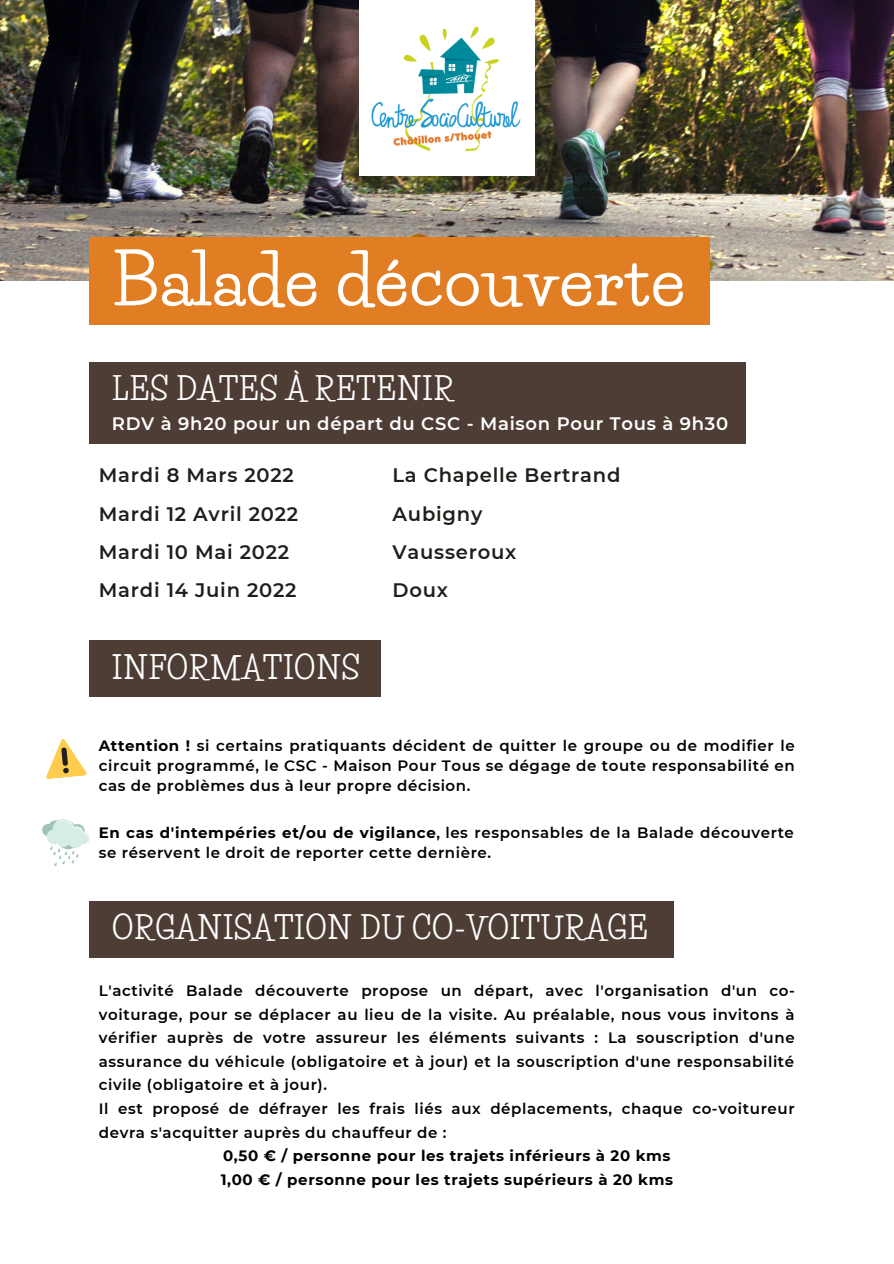
<style>
.page{position:relative;width:894px;height:1264px;background:#fff}
.page>*{position:absolute;margin:0;border:0;box-sizing:border-box;transform-origin:0 0}
.t1{font:700 68.4px "Life Savers";letter-spacing:.02em;color:#fff}
.t2{font:700 30px "Life Savers";letter-spacing:.02em;color:#fff}
.t3{font:600 19.5px "Montserrat";letter-spacing:.04em;color:#201e1a}
.t4{font:600 18px "Montserrat";letter-spacing:.04em;color:#fff}
.t5{font:600 15px/23.7px "Montserrat";letter-spacing:.04em;color:#000;text-align:justify}
.t6{font:700 15px "Montserrat";letter-spacing:.04em;color:#000}
.s1{font-weight:700}
</style>
<div class="page">
<img style="left:0;top:0;width:893px;height:280px">
<div style="left:89px;top:362px;width:657px;height:81px;background:#4e3d34"></div>
<div style="left:89px;top:237px;width:621px;height:88px;background:#e17e23"></div>
<div style="left:359px;top:0;width:176px;height:176px;background:#fff"></div>
<img style="left:371px;top:26px;width:150px;height:126px">
<div style="left:89px;top:640px;width:292px;height:57px;background:#4e3d34"></div>
<svg style="left:46px;top:739px;width:41px;height:40px"></svg>
<svg style="left:42px;top:819px;width:47px;height:47px"></svg>
<div style="left:89px;top:901px;width:585px;height:56px;background:#4e3d34"></div>
<p class="t1" style="left:112px;top:239px;width:574px">Balade découverte</p>
<p class="t2" style="left:112px;top:371px;width:344px">LES DATES À RETENIR</p>
<p class="t4" style="left:112px;top:412px;width:617px">RDV à 9h20 pour un départ du CSC - Maison Pour Tous à 9h30</p>
<p class="t3" style="left:99px;top:463px;width:196px">Mardi 8 Mars 2022</p>
<p class="t3" style="left:99px;top:501px;width:201px">Mardi 12 Avril 2022</p>
<p class="t3" style="left:99px;top:540px;width:192px">Mardi 10 Mai 2022</p>
<p class="t3" style="left:99px;top:578px;width:199px">Mardi 14 Juin 2022</p>
<p class="t2" style="left:112px;top:649px;width:249px">INFORMATIONS</p>
<p class="t3" style="left:392px;top:463px;width:229px">La Chapelle Bertrand</p>
<p class="t3" style="left:392px;top:501px;width:91px">Aubigny</p>
<p class="t3" style="left:392px;top:540px;width:125px">Vausseroux</p>
<p class="t3" style="left:392px;top:578px;width:57px">Doux</p>
<p class="t5" style="left:99px;top:735px;width:697px;line-height:20.2px"><span class="s1">Attention !</span> si certains pratiquants décident de quitter le groupe ou de modifier le circuit programmé, le CSC - Maison Pour Tous se dégage de toute responsabilité en cas de problèmes dus à leur propre décision.</p>
<p class="t5" style="left:99px;top:822px;width:696px;line-height:20.2px"><span class="s1">En cas d'intempéries et/ou de vigilance</span>, les responsables de la Balade découverte se réservent le droit de reporter cette dernière.</p>
<p class="t2" style="left:112px;top:910px;width:537px">ORGANISATION DU CO-VOITURAGE</p>
<p class="t5" style="left:99px;top:978px;width:697px">L'activité Balade découverte propose un départ, avec l'organisation d'un co&shy;voiturage, pour se déplacer au lieu de la visite. Au préalable, nous vous invitons à vérifier auprès de votre assureur les éléments suivants : La souscription d'une assurance du véhicule (obligatoire et à jour) et la souscription d'une responsabilité civile (obligatoire et à jour).</p>
<p class="t5" style="left:99px;top:1096px;width:697px">Il est proposé de défrayer les frais liés aux déplacements, chaque co-voitureur devra s'acquitter auprès du chauffeur de :</p>
<p class="t6" style="left:223px;top:1146px;width:449px">0,50 € / personne pour les trajets inférieurs à 20 kms</p>
<p class="t6" style="left:221px;top:1170px;width:453px">1,00 € / personne pour les trajets supérieurs à 20 kms</p>
</div>
